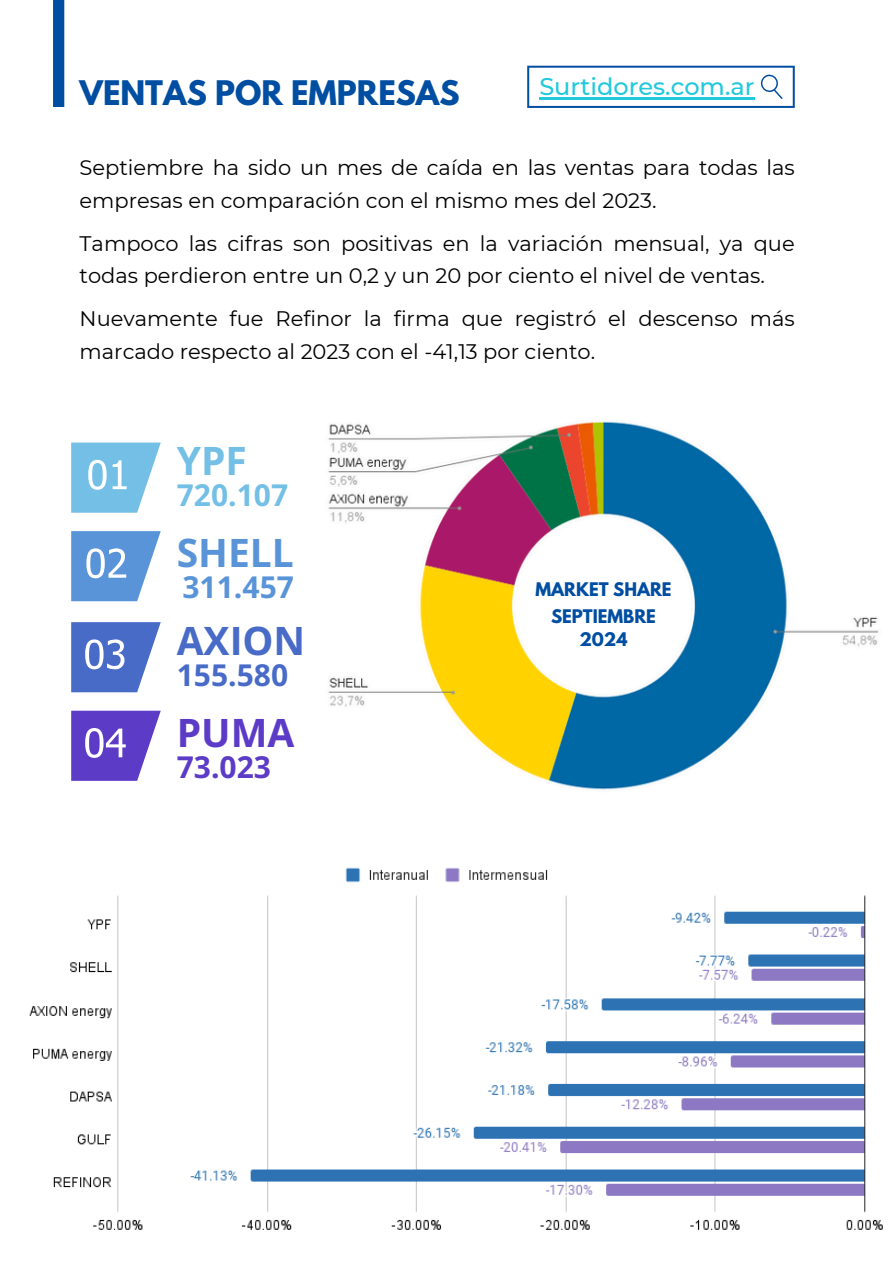
<style>
.page{position:relative;width:894px;height:1264px;background:#fff}
.page>*{position:absolute;margin:0;border:0;box-sizing:border-box;transform-origin:0 0}
.t1{font:700 39px "Open Sans";color:#5994d9}
.t2{font:700 39px "Open Sans";color:#476bc7}
.t3{font:700 39px "Open Sans";color:#5c3bc7}
.t4{font:700 39px "Open Sans";color:#73bfe6}
.t5{font:700 30px "League Spartan";color:#004ea2}
.t6{font:700 30px "Open Sans";color:#73bfe6}
.t7{font:700 30px "Open Sans";color:#5994d9}
.t8{font:700 30px "Open Sans";color:#476bc7}
.t9{font:700 30px "Open Sans";color:#5c3bc7}
.t10{font:500 24px "Montserrat";color:#22c9dc}
.t11{font:21px/32.7px "Montserrat";color:#000}
.t12{font:700 16.65px/22.5px "League Spartan";color:#004ea2;text-align:center}
</style>
<div class="page">
<div style="left:53px;top:0;width:11px;height:107px;background:#004ea2"></div>
<svg style="left:527px;top:66px;width:267px;height:42px"></svg>
<hr style="left:539px;top:97px;width:215px;height:2px;background:#22c9dc">
<svg style="left:71px;top:531px;width:90px;height:70px"></svg>
<svg style="left:71px;top:442px;width:90px;height:70px"></svg>
<svg style="left:71px;top:710px;width:90px;height:70px"></svg>
<svg style="left:71px;top:622px;width:90px;height:70px"></svg>
<img style="left:328px;top:421px;width:551px;height:369px">
<img style="left:29px;top:867px;width:854px;height:363px">
<p class="t5" style="left:80px;top:78px;width:381px">VENTAS POR EMPRESAS</p>
<h2 class="t10" style="left:539px;top:71px;width:217px">Surtidores.com.ar</h2>
<h3 class="t11" style="left:80px;top:151px;width:716px">Septiembre ha sido un mes de caída en las ventas para todas las empresas en comparación con el mismo mes del 2023.</h3>
<h3 class="t11" style="left:80px;top:227px;width:716px">Tampoco las cifras son positivas en la variación mensual, ya que todas perdieron entre un 0,2 y un 20 por ciento el nivel de ventas.</h3>
<p class="t11" style="left:80px;top:302px;width:716px">Nuevamente fue Refinor la firma que registró el descenso más marcado respecto al 2023 con el -41,13 por ciento.</p>
<p class="t4" style="left:177px;top:433px;width:72px">YPF</p>
<p class="t6" style="left:177px;top:474px;width:113px">720.107</p>
<p class="t1" style="left:177px;top:525px;width:119px">SHELL</p>
<p class="t7" style="left:182px;top:566px;width:113px">311.457</p>
<h1 class="t2" style="left:177px;top:613px;width:130px">AXION</h1>
<h1 class="t8" style="left:177px;top:654px;width:113px">155.580</h1>
<h1 class="t3" style="left:177px;top:705px;width:119px">PUMA</h1>
<h1 class="t9" style="left:177px;top:746px;width:96px">73.023</h1>
<h1 class="t12" style="left:535px;top:580px;width:138px">MARKET SHARE</h1>
<h1 class="t12" style="left:551px;top:607px;width:106px">SEPTIEMBRE<br>2024</h1>
</div>
